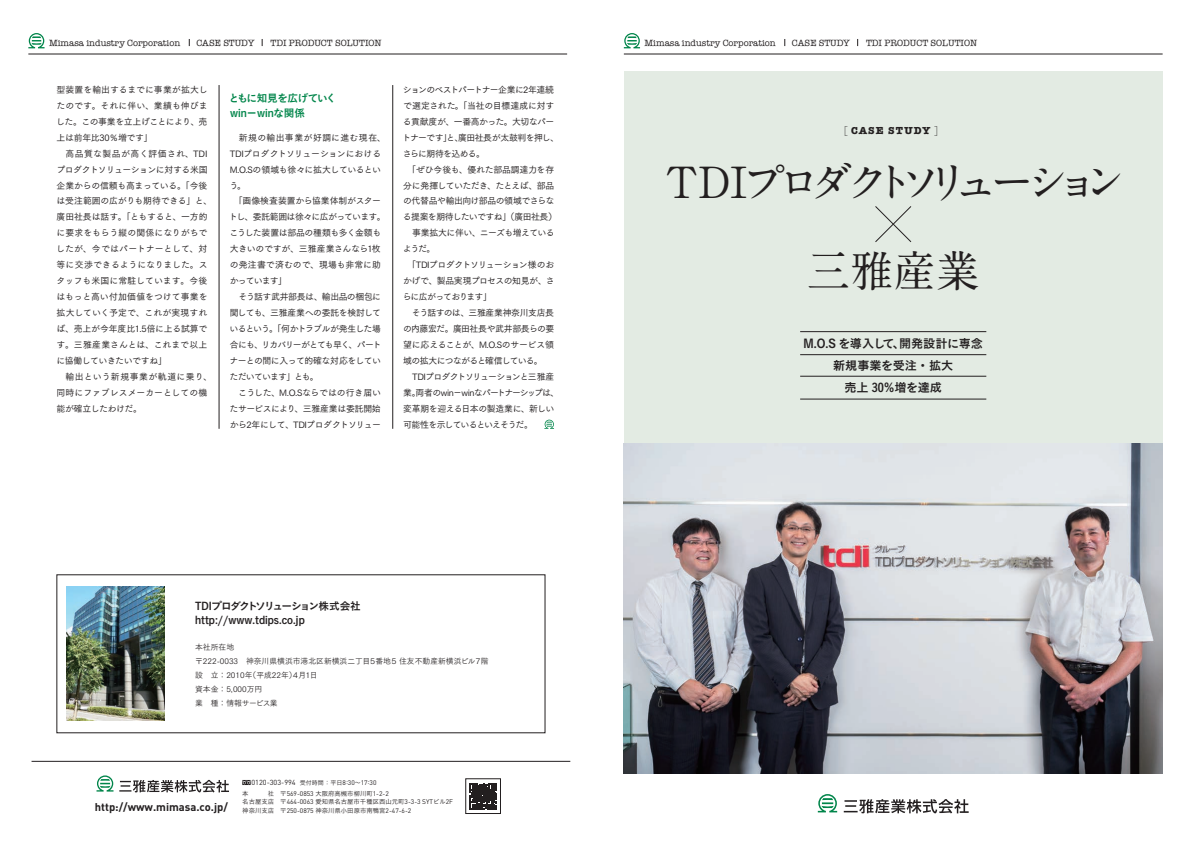
<style>
.page{position:relative;width:1191px;height:842px;background:#fff}
.page>*{position:absolute;margin:0;border:0;box-sizing:border-box;transform-origin:0 0}
.t1{font:700 43px "A1 Mincho Std";letter-spacing:-.22em;color:#231f20}
.t2{font:700 43px "A1 Mincho Std";letter-spacing:-.18em;color:#231f20}
.t3{font:12.1px "Koburina Go Std N W6";color:#231f20}
.t4{font:700 11.2px "DIN Pro";color:#231f20}
.t5{font:10.6px "Koburina Go Std N W6";color:#231f20}
.komidasi{font:10.6px/14.2px "Koburina Go Std N W6";letter-spacing:-.035em;color:#00854a}
.t6{font:10.6px "Koburina Go Std N W6";letter-spacing:-.11em;color:#231f20}
.t7{font:700 10.5px "American Typewriter";letter-spacing:.1em;color:#231f20}
.t8{font:9.2px "American Typewriter";color:#231f20}
.honmon{font:8.9px/15.9px "Tsuku Go Pro M";letter-spacing:-.035em;color:#231f20;text-align:justify}
.honmon-2{font:8.9px/15.9px "Tsuku Go Pro M";letter-spacing:-.01em;color:#231f20}
.honmon-3{font:8.9px/15.9px "Tsuku Go Pro M";letter-spacing:-.07em;color:#231f20;text-align:right}
.honmon-4{font:8.9px/15.9px "Tsuku Go Pro M";letter-spacing:-.065em;color:#231f20}
.honmon-5{font:8.9px/15.9px "Tsuku Go Pro M";letter-spacing:-.005em;color:#231f20}
.honmon-6{font:8.9px/15.9px "Tsuku Go Pro M";letter-spacing:.01em;color:#231f20}
.honmon-7{font:8.9px/15.9px "Tsuku Go Pro M";letter-spacing:-.09em;color:#231f20;text-align:center}
.honmon-8{font:8.9px/15.9px "Tsuku Go Pro M";letter-spacing:-.075em;color:#231f20}
.t9{font:7.8px "Tsuku Go Pro R";color:#231f20}
.t10{font:7.8px "Tsuku Go Pro R";letter-spacing:-.08em;color:#231f20}
.t11{font:7.3px "DIN Pro";color:#231f20}
.t12{font:6.6px "DIN Pro";color:#231f20}
.t13{font:6.4px "Koburina Go Std N W3";color:#231f20}
.s1{font-family:"Koburina Go Std N W3";font-size:6.1px}
.s2{font-family:"Koburina Go Std N W3";font-size:6.4px}
.s3{font-family:"Koz Min Pr 6 N";font-weight:400}
</style>
<div class="page">
<div style="left:624px;top:71px;width:538px;height:700px;background:#e3ebe3"></div>
<img style="left:624px;top:444px;width:538px;height:330px">
<hr style="left:32px;top:761px;width:538px;height:1px;background:#231f20">
<hr style="left:219px;top:85px;width:1px;height:344px;background:#231f20">
<svg style="left:875px;top:206px;width:36px;height:36px"></svg>
<img style="left:67px;top:587px;width:98px;height:134px">
<svg style="left:843px;top:799px;width:125px;height:14px"></svg>
<svg style="left:818px;top:794px;width:19px;height:18px"></svg>
<hr style="left:392px;top:85px;width:1px;height:344px;background:#231f20">
<hr style="left:800px;top:331px;width:186px;height:1px;background:#231f20">
<hr style="left:800px;top:354px;width:186px;height:1px;background:#231f20">
<hr style="left:800px;top:376px;width:186px;height:1px;background:#231f20">
<hr style="left:800px;top:399px;width:186px;height:1px;background:#231f20">
<svg style="left:544px;top:420px;width:10px;height:9px"></svg>
<svg style="left:242px;top:780px;width:9px;height:5px"></svg>
<svg style="left:119px;top:780px;width:110px;height:12px"></svg>
<svg style="left:96px;top:775px;width:17px;height:16px"></svg>
<svg style="left:470px;top:783px;width:26px;height:26px"></svg>
<div style="left:465px;top:778px;width:36px;height:36px;border:1px solid #231f20"></div>
<hr style="left:624px;top:54px;width:538px;height:1px;background:#231f20">
<svg style="left:624px;top:33px;width:16px;height:15px"></svg>
<hr style="left:28px;top:54px;width:539px;height:1px;background:#231f20">
<svg style="left:28px;top:33px;width:17px;height:15px"></svg>
<p class="t8" style="left:49px;top:37px;width:133px">Mimasa industry Corporation</p>
<p class="t8" style="left:196px;top:37px;width:59px">CASE STUDY</p>
<p class="t8" style="left:270px;top:37px;width:113px">TDI PRODUCT SOLUTION</p>
<p class="honmon" style="left:56px;top:81px;width:153px">型装置を輸出するまでに事業が拡大したのです。それに伴い、業績も伸びました。この事業を立上げことにより、売上は前年比30％増です「</p>
<p class="honmon-2" style="left:56px;top:144px;width:157px;text-indent:9px">高品質な製品が高く評価され、TDIプロダクトソリューションに対する米国企業からの信頼も高まっている。「今後は受注範囲の広がりも期待できる」と、廣田社長は話す。「ともすると、一方的に要求をもらう縦の関係になりがちでしたが、今ではパートナーとして、対等に交渉できるようになりました。スタッフも米国に常駐しています。今後はもっと高い付加価値をつけて事業を拡大していく予定で、これが実現すれば、売上が今年度比1.5倍に上る試算です。三雅産業さんとは、これまで以上に協働していきたいですね「</p>
<p class="honmon-6" style="left:56px;top:368px;width:157px;text-indent:9px">輸出という新規事業が軌道に乗り、同時にファブレスメーカーとしての機能が確立したわけだ。</p>
<p class="komidasi" style="left:229px;top:92px;width:109px">ともに知見を広げていくwin－winな関係</p>
<p class="honmon-5" style="left:229px;top:128px;width:158px;text-indent:9px">新規の輸出事業が好調に進む現在、<br>TDIプロダクトソリューションにおける<br>M O. .Sの領域も徐々に拡大しているという。</p>
<p class="honmon" style="left:229px;top:192px;width:158px;text-align:left;text-indent:5px">「画像検査装置から協業体制がスタートし、委託範囲は徐々に広がっています。こうした装置は部品の種類も多く金額も大きいのですが、三雅産業さんなら枚1の発注書で済むので、現場も非常に助かっています「</p>
<p class="honmon-3" style="left:230px;top:288px;width:153px">そう話す武井部長は、輸出品の梱包に関しても、三雅産業への委託を検討しているという。「何かトラブルが発生した場リカバリーがとても早く、パート</p>
<p class="honmon-4" style="left:230px;top:336px;width:153px">合にも、<br>ナーとの間に入って的確な対応をしていただいています」とも。</p>
<p class="honmon" style="left:230px;top:384px;width:153px;text-indent:9px">こうした、M O. .Sならではの行き届いたサービスにより、三雅産業は委託開始から2年にして、TDIプロダクトソリュー</p>
<p class="honmon" style="left:402px;top:81px;width:158px;text-align:left">ションのベストパートナー企業に2年連続で選定された。「当社の目標達成に対する貢献度が、一番高かった。大切なパートナーですと」 廣田社長が太鼓判を押し、</p>
<p class="honmon-4" style="left:403px;top:128px;width:84px;text-indent:52px">、<br>さらに期待を込める。</p>
<p class="honmon" style="left:403px;top:160px;width:156px;text-align:center">「ぜひ今後も、優れた部品調達力を存分に発揮していただき、たとえば、部品の代替品や輸出向け部品の領域でさらなる提案を期待したいですね」（廣田社長(</p>
<p class="honmon-4" style="left:403px;top:224px;width:153px;text-indent:9px">事業拡大に伴い、ニーズも増えているようだ。</p>
<p class="honmon" style="left:403px;top:256px;width:153px;text-indent:5px">「TDIプロダクトソリューション様のおかげで、製品実現プロセスの知見が、さらに広がっております「</p>
<p class="honmon" style="left:403px;top:304px;width:153px;text-indent:9px">そう話すのは、三雅産業神奈川支店長の内藤宏だ。廣田社長や武井部長らの要望に応えることが、M O. .Sのサービス領域の拡大につながると確信している。</p>
<p class="honmon-7" style="left:403px;top:368px;width:157px">TDIプロダクトソリューションと三雅産<br>業両者のwin－winなパートナーシップは、</p>
<p class="honmon-8" style="left:403px;top:384px;width:153px;text-indent:9px">。<br>変革期を迎える日本の製造業に、新しい可能性を示しているといえそうだ。</p>
<p class="t6" style="left:195px;top:597px;width:167px">TDIプロダクトソリューション株式会社</p>
<p class="t5" style="left:195px;top:612px;width:111px">http://www.tdips.co j p.</p>
<p class="t9" style="left:195px;top:640px;width:40px">本社所在地</p>
<p class="t9" style="left:369px;top:654px;width:121px">５番地５住友不動産新横浜ビル７階</p>
<p class="t9" style="left:195px;top:654px;width:176px">〒222-0033　神奈川県横浜市港北区新横浜二丁目</p>
<p class="t9" style="left:195px;top:669px;width:124px">設　立：2010 （年平成22年４）月日</p>
<p class="t9" style="left:304px;top:669px;width:9px">１</p>
<p class="t9" style="left:195px;top:683px;width:69px">資本金：5,000万円</p>
<p class="t10" style="left:195px;top:697px;width:84px">業　種：情報サービス業</p>
<p class="t4" style="left:95px;top:799px;width:135px">http://www.mimasa.co j p. /</p>
<p class="t12" style="left:300px;top:778px;width:78px"><span class="s1">受付時間</span><span class="s2">：</span><span class="s1">平日</span>8:30<span class="s2">~</span>17:30</p>
<p class="t11" style="left:251px;top:777px;width:46px">0120-303-994</p>
<p class="t12" style="left:280px;top:789px;width:110px"><span class="s2">〒</span>569-0853 <span class="s2">大阪府高槻市柳川町</span>1-2-2</p>
<p class="t12" style="left:280px;top:797px;width:174px"><span class="s2">〒</span>464-0063 <span class="s2">愛知県名古屋市千種区西山元町</span>3-3-3 SYT<span class="s2">ビル</span> F2</p>
<p class="t13" style="left:242px;top:797px;width:33px">名古屋支店</p>
<p class="t12" style="left:280px;top:806px;width:133px"><span class="s2">〒</span>250-0875 <span class="s2">神奈川県小田原市南鴨宮</span>2-47-6-2</p>
<p class="t13" style="left:242px;top:805px;width:33px">神奈川支店</p>
<p class="t8" style="left:644px;top:37px;width:133px">Mimasa industry Corporation</p>
<p class="t8" style="left:792px;top:37px;width:59px">CASE STUDY</p>
<p class="t8" style="left:866px;top:37px;width:113px">TDI PRODUCT SOLUTION</p>
<p class="t7" style="left:837px;top:124px;width:108px"><span class="s3">［</span> CASE STUDY <span class="s3">[</span></p>
<p class="t1" style="left:665px;top:147px;width:461px">TDIプロダクトソリューション</p>
<p class="t2" style="left:807px;top:236px;width:173px">三雅産業</p>
<p class="t3" style="left:803px;top:334px;width:181px">M O. S. を導入して開発設計に専念</p>
<p class="t3" style="left:893px;top:334px;width:14px">、</p>
<p class="t3" style="left:833px;top:356px;width:122px">新規事業を受注・拡大</p>
<p class="t3" style="left:844px;top:378px;width:99px">売上 30％増を達成</p>
</div>
